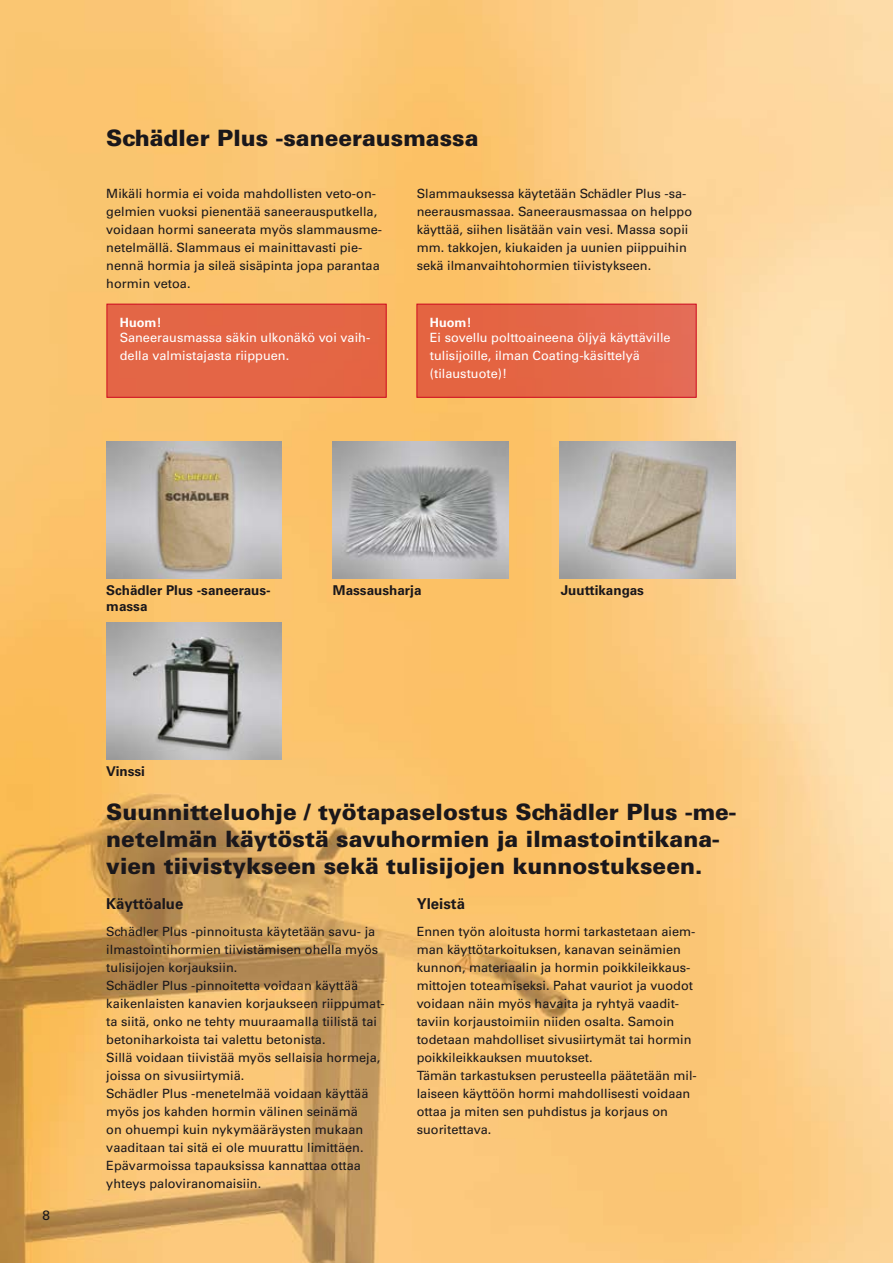
<style>
.page{position:relative;width:893px;height:1263px;background:#fff}
.page>*{position:absolute;margin:0;border:0;box-sizing:border-box;transform-origin:0 0}
.t1{font:900 22.5px/27px "Univers LT";color:#1a171b}
.t2{font:700 15px "Univers LT";color:#1a171b}
.t3{font:700 13.5px/16.5px "Univers LT";color:#1a171b}
.t4{font:13.5px "Univers LT";color:#1a171b}
.t5{font:12.75px/18px "Univers LT";color:#1a171b}
.t6{font:12.75px/18px "Univers LT";color:#fff}
.t7{font:700 12.75px "Univers LT";color:#fff}
</style>
<div class="page">
<img style="left:0;top:0;width:893px;height:1263px">
<div style="left:107px;top:304px;width:279px;height:93px;background:#e46546"></div>
<div style="left:107px;top:304px;width:279px;height:93px;border:1px solid #cd071e"></div>
<div style="left:417px;top:304px;width:279px;height:93px;background:linear-gradient(to right,#e4623d,#e46b54)"></div>
<div style="left:417px;top:304px;width:279px;height:93px;border:1px solid #cd071e"></div>
<img style="left:106px;top:441px;width:176px;height:137px">
<img style="left:106px;top:623px;width:176px;height:137px">
<img style="left:333px;top:441px;width:175px;height:137px">
<img style="left:560px;top:441px;width:175px;height:137px">
<h1 class="t1" style="left:106px;top:124px;width:374px">Schädler Plus -saneerausmassa</h1>
<p class="t5" style="left:106px;top:185px;width:277px">Mikäli hormia ei voida mahdollisten veto-on&shy;gelmien vuoksi pienentää saneerausputkella, voidaan hormi saneerata myös slammausme&shy;netelmällä. Slammaus ei mainittavasti pie&shy;nennä hormia ja sileä sisäpinta jopa parantaa hormin vetoa.</p>
<p class="t5" style="left:417px;top:185px;width:277px">Slammauksessa käytetään Schädler Plus -sa&shy;neerausmassaa. Saneerausmassaa on helppo käyttää, siihen lisätään vain vesi. Massa sopii mm. takkojen, kiukaiden ja uunien piippuihin sekä ilmanvaihtohormien tiivistykseen.</p>
<p class="t7" style="left:120px;top:315px;width:43px">Huom!</p>
<p class="t6" style="left:120px;top:329px;width:252px">Saneerausmassa säkin ulkonäkö voi vaih&shy;della valmistajasta riippuen.</p>
<p class="t7" style="left:430px;top:315px;width:43px">Huom!</p>
<p class="t6" style="left:430px;top:329px;width:242px">Ei sovellu polttoaineena öljyä käyttäville tulisijoille, ilman Coating-käsittelyä (tilaustuote)!</p>
<p class="t3" style="left:106px;top:582px;width:166px">Schädler Plus -saneeraus&shy;massa</p>
<p class="t3" style="left:333px;top:582px;width:90px">Massausharja</p>
<p class="t3" style="left:561px;top:582px;width:85px">Juuttikangas</p>
<p class="t4" style="left:43px;top:1208px;width:9px">8</p>
<p class="t3" style="left:106px;top:763px;width:40px">Vinssi</p>
<h1 class="t1" style="left:106px;top:798px;width:632px">Suunnitteluohje / työtapaselostus Schädler Plus -me&shy;netelmän käytöstä savuhormien ja ilmastointikana&shy;vien tiivistykseen sekä tulisijojen kunnostukseen.</h1>
<p class="t2" style="left:106px;top:894px;width:79px">Käyttöalue</p>
<p class="t5" style="left:106px;top:923px;width:280px">Schädler Plus -pinnoitusta käytetään savu- ja ilmastointihormien tiivistämisen ohella myös tulisijojen korjauksiin.<br>Schädler Plus -pinnoitetta voidaan käyttää kaikenlaisten kanavien korjaukseen riippumat&shy;ta siitä, onko ne tehty muuraamalla tiilistä tai betoniharkoista tai valettu betonista.<br>Sillä voidaan tiivistää myös sellaisia hormeja, joissa on sivusiirtymiä.<br>Schädler Plus -menetelmää voidaan käyttää myös jos kahden hormin välinen seinämä<br>on ohuempi kuin nykymääräysten mukaan vaaditaan tai sitä ei ole muurattu limittäen.<br>Epävarmoissa tapauksissa kannattaa ottaa yhteys paloviranomaisiin.</p>
<p class="t2" style="left:417px;top:894px;width:50px">Yleistä</p>
<p class="t5" style="left:417px;top:923px;width:282px">Ennen työn aloitusta hormi tarkastetaan aiem&shy;man käyttötarkoituksen, kanavan seinämien kunnon, materiaalin ja hormin poikkileikkaus&shy;mittojen toteamiseksi. Pahat vauriot ja vuodot voidaan näin myös havaita ja ryhtyä vaadit&shy;taviin korjaustoimiin niiden osalta. Samoin todetaan mahdolliset sivusiirtymät tai hormin poikkileikkauksen muutokset.<br>Tämän tarkastuksen perusteella päätetään mil&shy;laiseen käyttöön hormi mahdollisesti voidaan ottaa ja miten sen puhdistus ja korjaus on suoritettava.</p>
</div>
